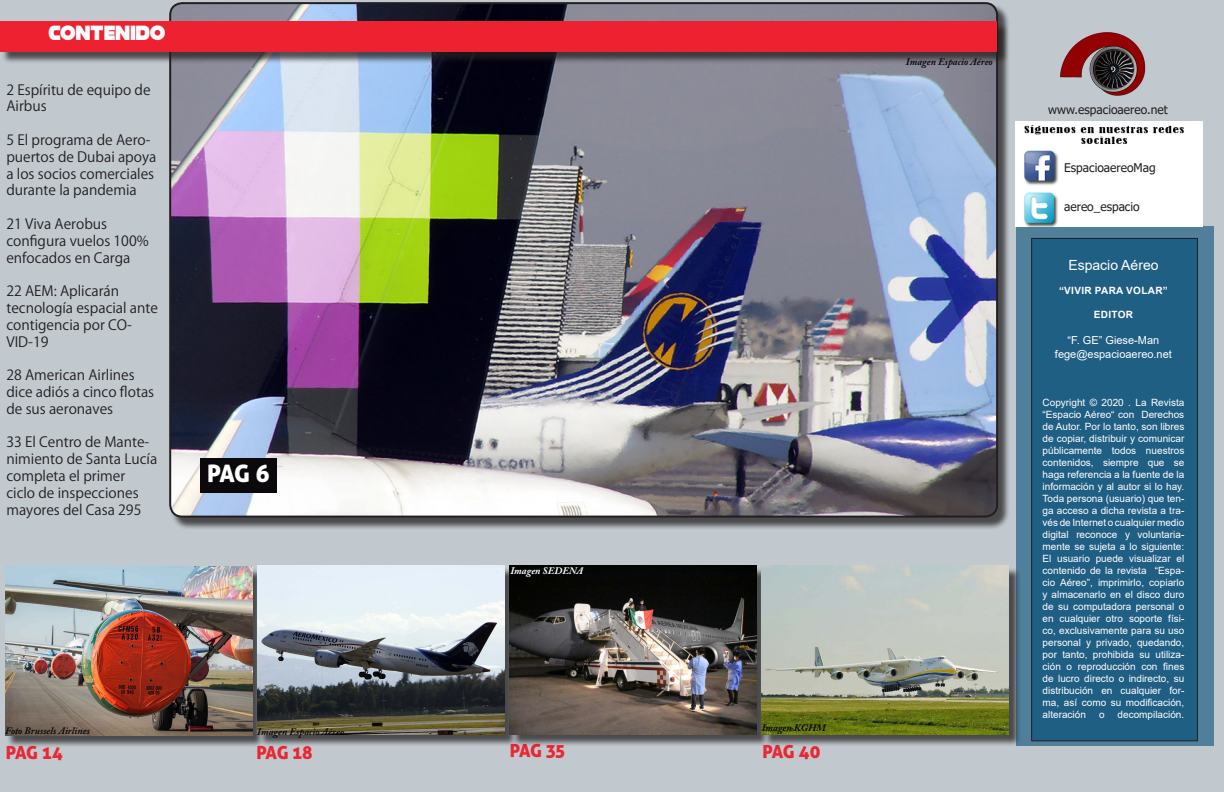
<style>
.page{position:relative;width:1224px;height:792px;background:#fff}
.page>*{position:absolute;margin:0;border:0;box-sizing:border-box;transform-origin:0 0}
.INDICE_CENTRAL{font:24px "Aller Display";color:#fff}
.INDICE_CENTRAL-2{font:18px "Aller Display";letter-spacing:-.025em;color:#ea2732}
.Estilo_de_párrafo_1{font:18px "Bornspeed";letter-spacing:.02em;color:#fff}
.Lateral_indice{font:14px/16.8px "Koz Go Pr 6 N";color:#231f20}
.t1{font:14px "Arial";color:#fff}
.Estilo_de_párrafo_1-2{font:12px "Tahoma";color:#231f20}
.t2{font:11px "Arial";color:#fff}
.t3{font:10px/12px "Arial";color:#fff;text-align:justify}
.Pie_de_foto_negro{font:italic 700 10px "Adobe Caslon Pro";color:#0b090c}
.t4{font:700 10px "Arial";letter-spacing:.035em;color:#fff}
.Pie_de_foto_negro-2{font:italic 700 10px "Adobe Caslon Pro";color:#fff}
</style>
<div class="page">
<div style="left:0;top:0;width:1224px;height:791px;background:#c1c9cf"></div>
<div style="left:1016px;top:226px;width:197px;height:519px;background:#507f9a"></div>
<div style="left:1032px;top:238px;width:166px;height:503px;background:#205f84"></div>
<div style="left:1031px;top:238px;width:167px;height:503px;border:1px solid #231f20"></div>
<img style="left:1060px;top:32px;width:86px;height:64px">
<img style="left:1016px;top:121px;width:186px;height:105px">
<div style="left:171px;top:4px;width:840px;height:526px;background:#231f20;opacity:.75"></div>
<img style="left:171px;top:4px;width:826px;height:512px">
<div style="left:1px;top:23px;width:1008px;height:42px;background:#231f20;opacity:.75"></div>
<div style="left:0;top:21px;width:997px;height:31px;background:#ee2130"></div>
<div style="left:200px;top:458px;width:77px;height:35px;background:#0b090c"></div>
<div style="left:7px;top:568px;width:258px;height:180px;background:#231f20;opacity:.75"></div>
<img style="left:5px;top:566px;width:247px;height:169px">
<div style="left:259px;top:567px;width:258px;height:180px;background:#231f20;opacity:.75"></div>
<img style="left:257px;top:566px;width:247px;height:168px">
<div style="left:511px;top:567px;width:258px;height:180px;background:#231f20;opacity:.75"></div>
<img style="left:509px;top:566px;width:248px;height:168px">
<div style="left:763px;top:567px;width:258px;height:180px;background:#231f20;opacity:.75"></div>
<img style="left:762px;top:566px;width:247px;height:168px">
<p class="Estilo_de_párrafo_1" style="left:49px;top:21px;width:118px">CONTENIDO</p>
<p class="Lateral_indice" style="left:6px;top:81px;width:146px">2 Espíritu de equipo de<br>Airbus</p>
<p class="Lateral_indice" style="left:6px;top:132px;width:151px">5 El programa de Aero&shy;puertos de Dubai apoya a los socios comerciales durante la pandemia</p>
<p class="Lateral_indice" style="left:6px;top:216px;width:102px">21 Viva Aerobus</p>
<p class="Lateral_indice" style="left:6px;top:232px;width:144px">configura vuelos 100%</p>
<p class="Lateral_indice" style="left:6px;top:249px;width:126px">enfocados en Carga</p>
<p class="Lateral_indice" style="left:6px;top:283px;width:114px">22 AEM: Aplicarán</p>
<p class="Lateral_indice" style="left:6px;top:300px;width:153px">tecnología espacial ante contigencia por CO-<br>VID-19</p>
<p class="Lateral_indice" style="left:6px;top:367px;width:149px">28 American Airlines dice adiós a cinco flotas de sus aeronaves</p>
<p class="Lateral_indice" style="left:6px;top:434px;width:152px">33 El Centro de Mante&shy;nimiento de Santa Lucía completa el primer</p>
<p class="Lateral_indice" style="left:6px;top:484px;width:137px">ciclo de inspecciones mayores del Casa 295</p>
<p class="INDICE_CENTRAL" style="left:207px;top:458px;width:64px">PAG 6</p>
<p class="Pie_de_foto_negro" style="left:5px;top:724px;width:86px">Foto Brussels Airlines</p>
<p class="Pie_de_foto_negro" style="left:257px;top:725px;width:88px">Imagen Espacio Aéreo</p>
<p class="Pie_de_foto_negro-2" style="left:510px;top:565px;width:74px">Imagen SEDENA</p>
<p class="Pie_de_foto_negro" style="left:762px;top:722px;width:66px">Imagen KGHM</p>
<p class="INDICE_CENTRAL-2" style="left:6px;top:741px;width:59px">PAG 14</p>
<p class="INDICE_CENTRAL-2" style="left:256px;top:741px;width:58px">PAG 18</p>
<p class="INDICE_CENTRAL-2" style="left:510px;top:739px;width:57px">PAG 35</p>
<p class="INDICE_CENTRAL-2" style="left:762px;top:740px;width:60px">PAG 40</p>
<p class="Pie_de_foto_negro" style="left:906px;top:56px;width:88px">Imagen Espacio Aéreo</p>
<p class="Estilo_de_párrafo_1-2" style="left:1048px;top:102px;width:121px">www.espacioaereo.net</p>
<p class="Estilo_de_párrafo_1-2" style="left:1064px;top:160px;width:93px">EspacioaereoMag</p>
<p class="Estilo_de_párrafo_1-2" style="left:1064px;top:198px;width:77px">aereo_espacio</p>
<p class="t1" style="left:1068px;top:255px;width:92px">Espacio Aéreo</p>
<p class="t4" style="left:1059px;top:283px;width:110px">“VIVIR PARA VOLAR”</p>
<p class="t4" style="left:1094px;top:307px;width:41px">EDITOR</p>
<p class="t2" style="left:1068px;top:333px;width:93px">“F. GE” Giese-Man</p>
<p class="t2" style="left:1055px;top:346px;width:118px">fege@espacioaereo.net</p>
<p class="t3" style="left:1043px;top:396px;width:143px">Copyright © 2020 . La Revista “Espacio Aéreo“ con Derechos de Autor. Por lo tanto, son libres de copiar, distribuir y comunicar públicamente todos nuestros contenidos, siempre que se haga referencia a la fuente de la información y al autor si lo hay.</p>
<p class="t3" style="left:1043px;top:492px;width:143px">Toda persona (usuario) que ten&shy;ga acceso a dicha revista a tra&shy;vés de Internet o cualquier medio digital reconoce y voluntaria&shy;mente se sujeta a lo siguiente:</p>
<p class="t3" style="left:1043px;top:552px;width:143px">El usuario puede visualizar el contenido de la revista “Espa&shy;cio Aéreo”, imprimirlo, copiarlo y almacenarlo en el disco duro de su computadora personal o en cualquier otro soporte físi&shy;co, exclusivamente para su uso personal y privado, quedando, por tanto, prohibida su utiliza&shy;ción o reproducción con fines de lucro directo o indirecto, su distribución en cualquier for&shy;ma, así como su modificación, alteración</p>
<p class="t3" style="left:1099px;top:708px;width:7px">o</p>
<p class="t3" style="left:1118px;top:708px;width:68px">decompilación.</p>
</div>
